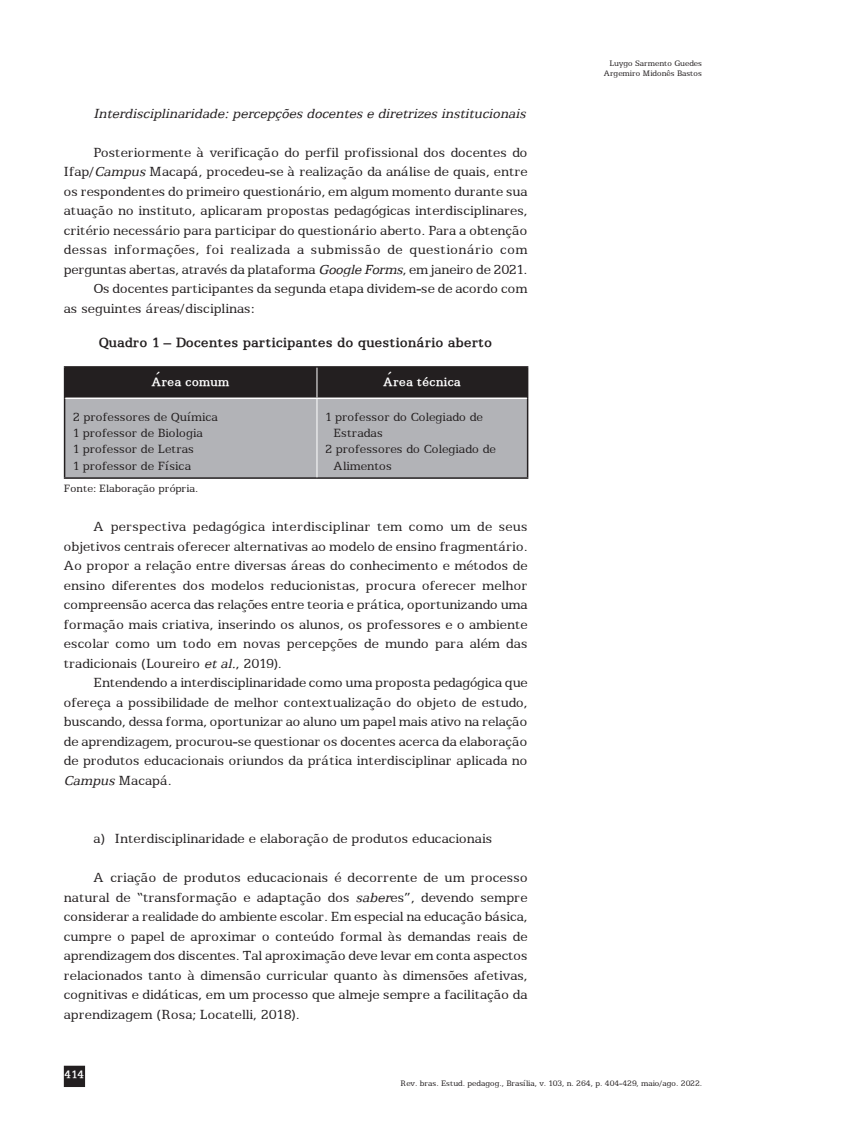
<style>
.page{position:relative;width:851px;height:1127px;background:#fff}
.page>*{position:absolute;margin:0;border:0;box-sizing:border-box;transform-origin:0 0}
.t1{font:15px/19.5px "Eggo Normal";color:#231f20;text-align:justify}
.t2{font:italic 15px "Eggo";color:#231f20}
.t3{font:15px "Eggo Normal";letter-spacing:.025em;color:#231f20}
.t4{font:700 15px "Eggo";color:#231f20}
.t5{font:13.5px/16.2px "Eggo Normal";color:#231f20}
.t6{font:700 13.5px "Eggo";color:#fff}
.t7{font:12px "Eggo Normal";color:#231f20}
.t8{font:700 12px "Eggo";color:#fff}
.t9{font:9px/10.5px "Eggo Normal";color:#231f20;text-align:right}
.s1{font-family:"Eggo";font-style:italic}
</style>
<div class="page">
<div style="left:65px;top:1066px;width:19px;height:20px;background:#231f20"></div>
<div style="left:64px;top:1066px;width:21px;height:21px;border:2px solid #231f20"></div>
<hr style="left:64px;top:366px;width:253px;height:2px;background:#231f20">
<hr style="left:64px;top:368px;width:1px;height:30px;background:#231f20">
<hr style="left:317px;top:366px;width:211px;height:2px;background:#231f20">
<hr style="left:527px;top:368px;width:1px;height:30px;background:#231f20">
<hr style="left:64px;top:398px;width:1px;height:79px;background:#231f20">
<hr style="left:527px;top:398px;width:1px;height:79px;background:#231f20">
<hr style="left:64px;top:477px;width:253px;height:2px;background:#231f20">
<hr style="left:317px;top:477px;width:211px;height:2px;background:#231f20">
<svg style="left:65px;top:367px;width:462px;height:111px;background:#8a898c"></svg>
<hr style="left:316px;top:399px;width:1px;height:78px;background:#fff">
<hr style="left:65px;top:397px;width:252px;height:2px;background:#fff">
<hr style="left:317px;top:397px;width:210px;height:2px;background:#fff">
<p class="t2" style="left:94px;top:104px;width:433px">Interdisciplinaridade: percepções docentes e diretrizes institucionais</p>
<p class="t1" style="left:94px;top:141px;width:435px">Posteriormente à verificação do perfil profissional dos docentes do</p>
<p class="t1" style="left:64px;top:160px;width:465px">Ifap/<span class="s1">Campus</span> Macapá, procedeu-se à realização da análise de quais, entre</p>
<p class="t1" style="left:64px;top:180px;width:465px">os respondentes do primeiro questionário, em algum momento durante sua</p>
<p class="t1" style="left:64px;top:199px;width:465px">atuação no instituto, aplicaram propostas pedagógicas interdisciplinares,</p>
<p class="t1" style="left:64px;top:219px;width:465px">critério necessário para participar do questionário aberto. Para a obtenção</p>
<p class="t3" style="left:64px;top:239px;width:465px">dessas informações, foi realizada a submissão de questionário com</p>
<p class="t1" style="left:64px;top:258px;width:465px">perguntas abertas, através da plataforma <span class="s1">Google Forms</span>, em janeiro de 2021.</p>
<p class="t1" style="left:94px;top:277px;width:435px">Os docentes participantes da segunda etapa dividem-se de acordo com</p>
<p class="t1" style="left:64px;top:297px;width:192px">as seguintes áreas/disciplinas:</p>
<p class="t4" style="left:99px;top:331px;width:395px">Quadro 1 – Docentes participantes do questionário aberto</p>
<p class="t6" style="left:152px;top:371px;width:79px">Área comum</p>
<p class="t6" style="left:383px;top:371px;width:79px">Área técnica</p>
<p class="t5" style="left:73px;top:407px;width:147px">2 professores de Química<br>1 professor de Biologia<br>1 professor de Letras<br>1 professor de Física</p>
<p class="t5" style="left:325px;top:407px;width:159px">1 professor do Colegiado de</p>
<p class="t5" style="left:333px;top:423px;width:51px">Estradas</p>
<p class="t5" style="left:325px;top:440px;width:172px">2 professores do Colegiado de</p>
<p class="t5" style="left:333px;top:456px;width:60px">Alimentos</p>
<p class="t7" style="left:64px;top:479px;width:136px">Fonte: Elaboração própria.</p>
<p class="t1" style="left:64px;top:515px;width:465px;text-indent:30px">A perspectiva pedagógica interdisciplinar tem como um de seus objetivos centrais oferecer alternativas ao modelo de ensino fragmentário.<br>Ao propor a relação entre diversas áreas do conhecimento e métodos de ensino diferentes dos modelos reducionistas, procura oferecer melhor compreensão acerca das relações entre teoria e prática, oportunizando uma formação mais criativa, inserindo os alunos, os professores e o ambiente escolar como um todo em novas percepções de mundo para além das tradicionais (Loureiro <span class="s1">et al.</span>, 2019).</p>
<p class="t1" style="left:64px;top:671px;width:465px;text-indent:30px">Entendendo a interdisciplinaridade como uma proposta pedagógica que ofereça a possibilidade de melhor contextualização do objeto de estudo, buscando, dessa forma, oportunizar ao aluno um papel mais ativo na relação de aprendizagem, procurou-se questionar os docentes acerca da elaboração de produtos educacionais oriundos da prática interdisciplinar aplicada no <span class="s1">Campus</span> Macapá.</p>
<p class="t1" style="left:94px;top:827px;width:400px">a) Interdisciplinaridade e elaboração de produtos educacionais</p>
<p class="t1" style="left:64px;top:866px;width:465px;text-indent:30px">A criação de produtos educacionais é decorrente de um processo natural de “transformação e adaptação dos <span class="s1">saber</span>es”, devendo sempre considerar a realidade do ambiente escolar. Em especial na educação básica, cumpre o papel de aproximar o conteúdo formal às demandas reais de aprendizagem dos discentes. Tal aproximação deve levar em conta aspectos relacionados tanto à dimensão curricular quanto às dimensões afetivas, cognitivas e didáticas, em um processo que almeje sempre a facilitação da aprendizagem (Rosa; Locatelli, 2018).</p>
<p class="t9" style="left:603px;top:57px;width:100px">Luygo Sarmento Guedes<br>Argemiro Midonês Bastos</p>
<p class="t8" style="left:65px;top:1066px;width:21px">414</p>
<p class="t9" style="left:400px;top:1076px;width:303px">Rev. bras. Estud. pedagog., Brasília, v. 103, n. 264, p. 404-429, maio/ago. 2022.</p>
</div>
